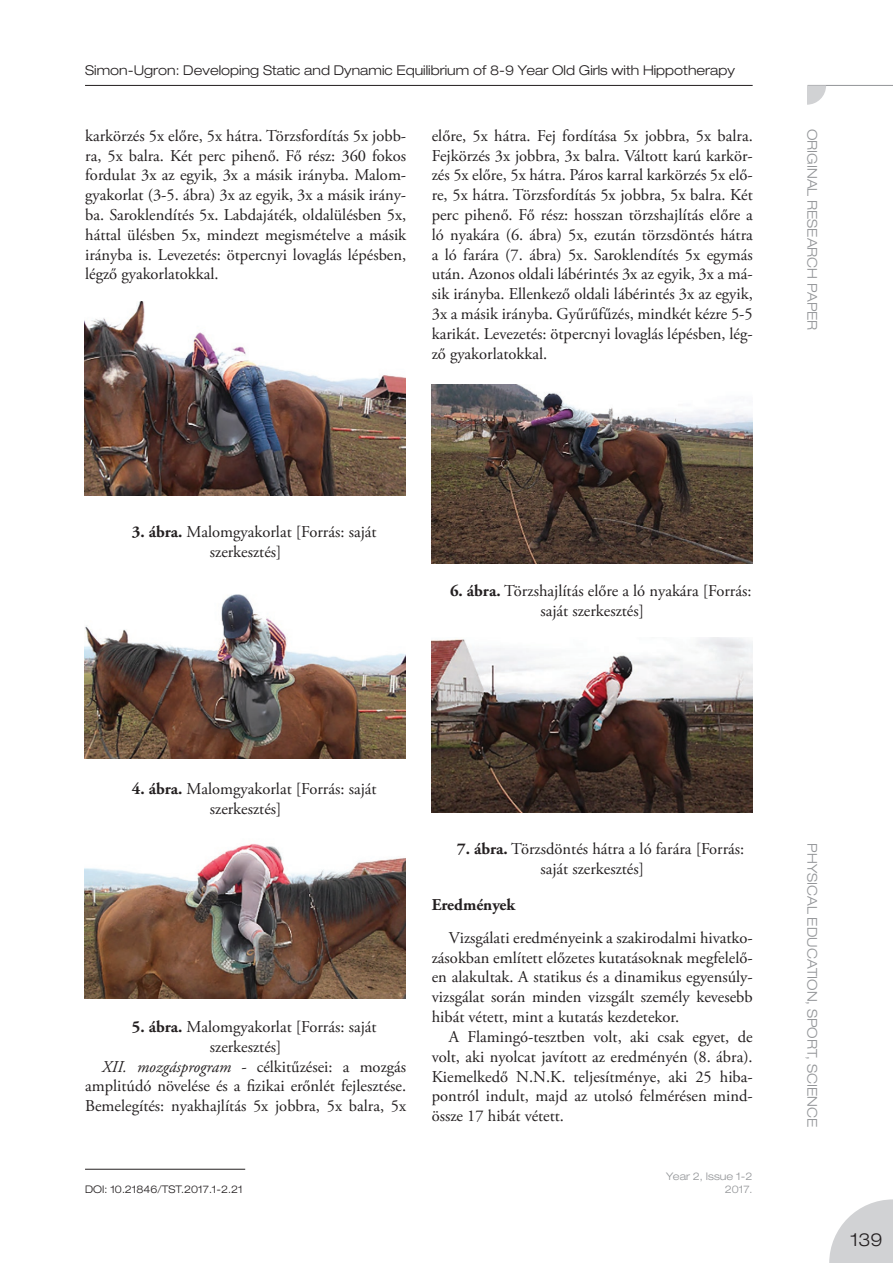
<style>
.page{position:relative;width:893px;height:1263px;background:#fff}
.page>*{position:absolute;margin:0;border:0;box-sizing:border-box;transform-origin:0 0}
.t1{font:300 expanded 18px "Helvetica Neue LT Pro";color:#231f20}
.t2{font:16.5px/19.8px "Adobe Garamond Pro";color:#231f20;text-align:justify}
.t3{font:700 16.5px "Adobe Garamond Pro";color:#231f20}
.t4{font:300 expanded 13.5px "Helvetica Neue LT Pro";color:#231f20}
.t5{font:300 expanded 13.5px "Helvetica Neue LT Pro";color:#939598}
.t6{font:300 expanded 10.5px "Helvetica Neue LT Pro";color:#231f20}
.t7{font:300 expanded 10.5px/12.6px "Helvetica Neue LT Pro";color:#939598;text-align:right}
.s1{font-weight:700}
.s2{font-style:italic}
</style>
<div class="page">
<svg style="left:829px;top:1199px;width:64px;height:64px"></svg>
<hr style="left:85px;top:85px;width:668px;height:1px;background:#231f20">
<hr style="left:85px;top:1169px;width:160px;height:1px;background:#231f20">
<hr style="left:807px;top:85px;width:86px;height:1px;background:#939598">
<svg style="left:807px;top:85px;width:19px;height:20px"></svg>
<img style="left:85px;top:302px;width:321px;height:194px">
<img style="left:432px;top:385px;width:320px;height:179px">
<img style="left:432px;top:637px;width:320px;height:176px">
<img style="left:85px;top:594px;width:321px;height:164px">
<img style="left:85px;top:844px;width:321px;height:154px">
<p class="t4" style="left:85px;top:62px;width:651px">Simon-Ugron: Developing Static and Dynamic Equilibrium of 8-9 Year Old Girls with Hippotherapy</p>
<p class="t2" style="left:85px;top:126px;width:323px">karkörzés 5x előre, 5x hátra. Törzsfordítás 5x jobb&shy;ra, 5x balra. Két perc pihenő. Fő rész: 360 fokos fordulat 3x az egyik, 3x a másik irányba. Malom&shy;gyakorlat (3-5. ábra) 3x az egyik, 3x a másik irány&shy;ba. Saroklendítés 5x. Labdajáték, oldalülésben 5x, háttal ülésben 5x, mindezt megismételve a másik irányba is. Levezetés: ötpercnyi lovaglás lépésben, légző gyakorlatokkal.</p>
<p class="t2" style="left:432px;top:126px;width:323px">előre, 5x hátra. Fej fordítása 5x jobbra, 5x balra.<br>Fejkörzés 3x jobbra, 3x balra. Váltott karú karkör&shy;zés 5x előre, 5x hátra. Páros karral karkörzés 5x elő&shy;re, 5x hátra. Törzsfordítás 5x jobbra, 5x balra. Két perc pihenő. Fő rész: hosszan törzshajlítás előre a ló nyakára (6. ábra) 5x, ezután törzsdöntés hátra a ló farára (7. ábra) 5x. Saroklendítés 5x egymás után. Azonos oldali lábérintés 3x az egyik, 3x a má&shy;sik irányba. Ellenkező oldali lábérintés 3x az egyik, 3x a másik irányba. Gyűrűfűzés, mindkét kézre 5-5 karikát. Levezetés: ötpercnyi lovaglás lépésben, lég&shy;ző gyakorlatokkal.</p>
<p class="t5" style="left:820px;top:129px;width:203px;rotate:90deg">ORIGINAL RESEARCH PAPER</p>
<p class="t2" style="left:210px;top:522px;width:168px;text-indent:-78px"><span class="s1">3. ábra.</span> Malomgyakorlat [Forrás: saját szerkesztés]</p>
<p class="t2" style="left:540px;top:582px;width:213px;text-indent:-90px"><span class="s1">6. ábra.</span> Törzshajlítás előre a ló nyakára [Forrás: saját szerkesztés]</p>
<p class="t2" style="left:210px;top:780px;width:168px;text-indent:-78px"><span class="s1">4. ábra.</span> Malomgyakorlat [Forrás: saját szerkesztés]</p>
<p class="t2" style="left:132px;top:1017px;width:246px"><span class="s1">5. ábra.</span> Malomgyakorlat [Forrás: saját</p>
<p class="t2" style="left:210px;top:1037px;width:73px">szerkesztés]</p>
<p class="t2" style="left:102px;top:1057px;width:306px"><span class="s2">XII. mozgásprogram -</span> célkitűzései: a mozgás</p>
<p class="t2" style="left:85px;top:1077px;width:323px">amplitúdó növelése és a fizikai erőnlét fejlesztése.</p>
<p class="t2" style="left:85px;top:1096px;width:323px">Bemelegítés: nyakhajlítás 5x jobbra, 5x balra, 5x</p>
<p class="t6" style="left:85px;top:1183px;width:159px">DOI: 10.21846/TST.2017.1-2.21</p>
<p class="t2" style="left:540px;top:839px;width:205px;text-indent:-83px"><span class="s1">7. ábra.</span> Törzsdöntés hátra a ló farára [Forrás: saját szerkesztés]</p>
<p class="t3" style="left:432px;top:895px;width:85px">Eredmények</p>
<p class="t2" style="left:432px;top:928px;width:323px;text-indent:17px">Vizsgálati eredményeink a szakirodalmi hivatko&shy;zásokban említett előzetes kutatásoknak megfelelő&shy;en alakultak. A statikus és a dinamikus egyensúly&shy;vizsgálat során minden vizsgált személy kevesebb hibát vétett, mint a kutatás kezdetekor.</p>
<p class="t2" style="left:432px;top:1027px;width:323px;text-indent:17px">A Flamingó-tesztben volt, aki csak egyet, de volt, aki nyolcat javított az eredményén (8. ábra).<br>Kiemelkedő N.N.K. teljesítménye, aki 25 hiba&shy;pontról indult, majd az utolsó felmérésen mind&shy;össze 17 hibát vétett.</p>
<p class="t7" style="left:666px;top:1170px;width:88px">Year 2, Issue 1-2<br>2017.</p>
<p class="t5" style="left:820px;top:843px;width:285px;rotate:90deg">PHYSICAL EDUCATION, SPORT, SCIENCE</p>
<p class="t1" style="left:851px;top:1229px;width:34px">139</p>
</div>
